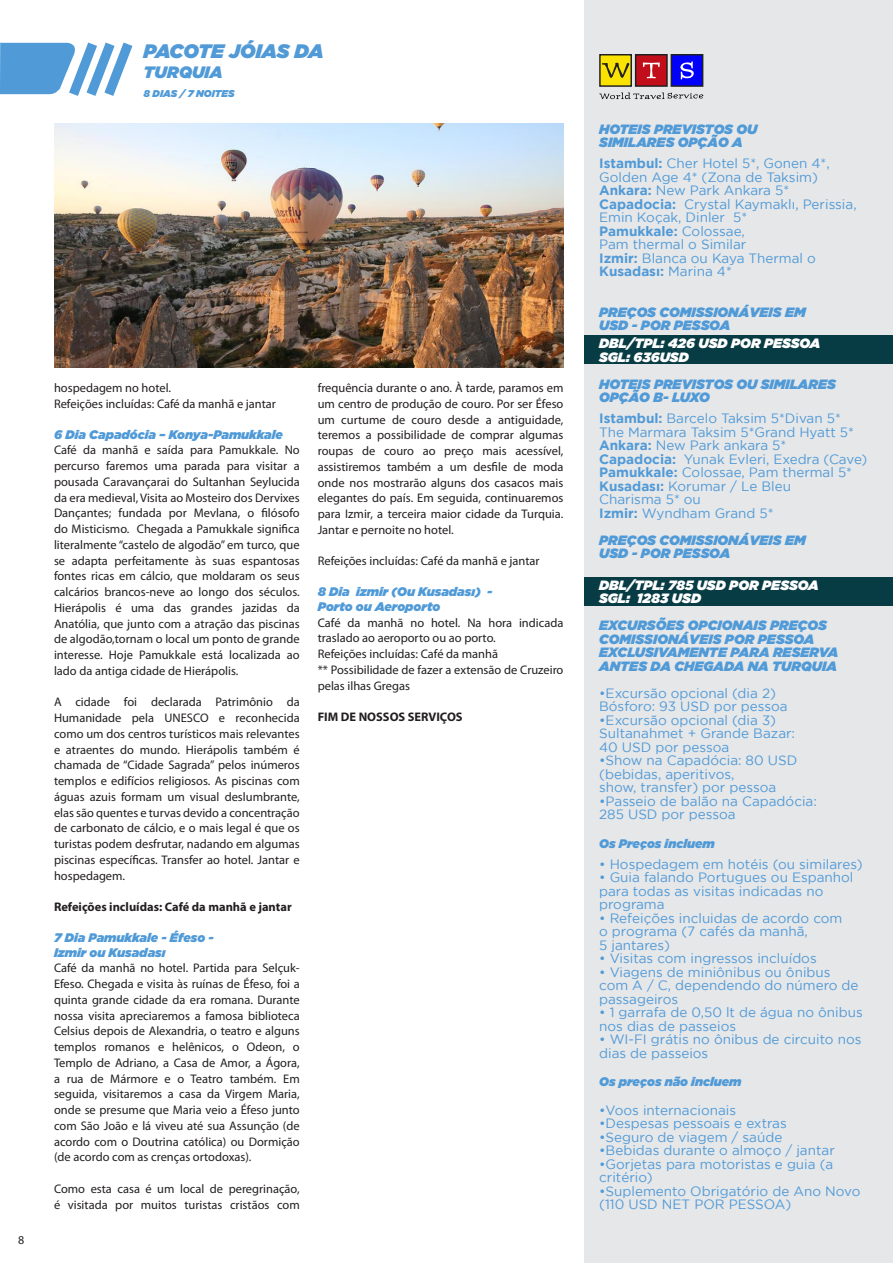
<style>
.page{position:relative;width:893px;height:1263px;background:#fff}
.page>*{position:absolute;margin:0;border:0;box-sizing:border-box;transform-origin:0 0}
.t1{font:italic 900 19.5px "Gotham";letter-spacing:-.01em;color:#509ad7}
.t2{font:italic 900 16.5px "Gotham";color:#509ad7}
.t3{font:13.5px/13.5px "Gotham";color:#509ad7}
.t4{font:italic 900 13.5px "Gotham";color:#509ad7}
.t5{font:italic 900 13.5px "Gotham";color:#fff}
.t6{font:700 13.5px "Gotham";color:#509ad7}
.Default{font:12.45px/15.8px "Myriad Pro";color:#231f20;text-align:justify}
.Default-2{font:italic 900 12.45px "Gotham";color:#509ad7}
.Default-3{font:700 12.45px "Myriad Pro";color:#231f20}
.t7{font:12px "Myriad Pro";color:#231f20}
.t8{font:italic 900 9.9px "Gotham";color:#509ad7}
.s1{font-weight:700}
.s2{font-weight:400}
</style>
<div class="page">
<div style="left:585px;top:0;width:308px;height:1263px;background:#e6e7e9"></div>
<svg style="left:0;top:43px;width:132px;height:53px"></svg>
<img style="left:54px;top:124px;width:509px;height:244px">
<div style="left:585px;top:336px;width:308px;height:28px;background:#083c45"></div>
<div style="left:585px;top:577px;width:308px;height:29px;background:#083c45"></div>
<hr style="left:892px;top:0;width:1px;height:376px;background:#edf5fb">
<hr style="left:892px;top:0;width:1px;height:43px;background:#e6e7e9">
<div style="left:600px;top:55px;width:31px;height:31px;background:#fae300"></div>
<div style="left:599px;top:54px;width:33px;height:33px;border:1px solid #212121"></div>
<svg style="left:602px;top:63px;width:27px;height:15px"></svg>
<div style="left:636px;top:55px;width:31px;height:31px;background:#c20d1a"></div>
<div style="left:635px;top:54px;width:33px;height:33px;border:1px solid #212121"></div>
<svg style="left:643px;top:63px;width:17px;height:15px"></svg>
<div style="left:671px;top:55px;width:32px;height:31px;background:#0000fc"></div>
<div style="left:671px;top:54px;width:32px;height:33px;border:1px solid #212121"></div>
<svg style="left:680px;top:61px;width:14px;height:19px"></svg>
<svg style="left:599px;top:93px;width:104px;height:6px"></svg>
<p class="t1" style="left:144px;top:40px;width:182px">PACOTE JÓIAS DA</p>
<p class="t2" style="left:144px;top:62px;width:81px">TURQUIA</p>
<p class="t8" style="left:144px;top:88px;width:93px">8 DIAS / 7 NOITES</p>
<p class="t7" style="left:18px;top:1232px;width:8px">8</p>
<p class="Default" style="left:54px;top:380px;width:119px">hospedagem no hotel.</p>
<p class="Default" style="left:54px;top:396px;width:223px">Refeições incluídas: Café da manhã e jantar</p>
<p class="Default-2" style="left:54px;top:427px;width:230px">6 Dia Capadócia – Konya-Pamukkale</p>
<p class="Default" style="left:54px;top:442px;width:247px">Café da manhã e saída para Pamukkale. No percurso faremos uma parada para visitar a pousada Caravançarai do Sultanhan Seylucida da era medieval, Visita ao Mosteiro dos Dervixes Dançantes; fundada por Mevlana, o filósofo do Misticismo. Chegada a Pamukkale significa literalmente “castelo de algodão” em turco, que se adapta perfeitamente às suas espantosas fontes ricas em cálcio, que moldaram os seus calcários brancos-neve ao longo dos séculos.<br>Hierápolis é uma das grandes jazidas da Anatólia, que junto com a atração das piscinas de algodão,tornam o local um ponto de grande interesse. Hoje Pamukkale está localizada ao lado da antiga cidade de Hierápolis.</p>
<p class="Default" style="left:54px;top:694px;width:247px">A cidade foi declarada Patrimônio da Humanidade pela UNESCO e reconhecida como um dos centros turísticos mais relevantes e atraentes do mundo. Hierápolis também é chamada de “Cidade Sagrada” pelos inúmeros templos e edifícios religiosos. As piscinas com águas azuis formam um visual deslumbrante, elas são quentes e turvas devido a concentração de carbonato de cálcio, e o mais legal é que os turistas podem desfrutar, nadando em algumas piscinas específicas. Transfer ao hotel. Jantar e hospedagem.</p>
<p class="Default-3" style="left:54px;top:899px;width:239px">Refeições incluídas: Café da manhã e jantar</p>
<p class="Default-2" style="left:54px;top:930px;width:161px">7 Dia Pamukkale - Éfeso -</p>
<p class="Default-2" style="left:54px;top:945px;width:113px">Izmir ou Kusadası</p>
<p class="Default" style="left:54px;top:960px;width:247px">Café da manhã no hotel. Partida para Selçuk-Efeso. Chegada e visita às ruínas de Éfeso, foi a quinta grande cidade da era romana. Durante nossa visita apreciaremos a famosa biblioteca Celsius depois de Alexandria, o teatro e alguns templos romanos e helênicos, o Odeon, o Templo de Adriano, a Casa de Amor, a Ágora, a rua de Mármore e o Teatro também. Em seguida, visitaremos a casa da Virgem Maria, onde se presume que Maria veio a Éfeso junto com São João e lá viveu até sua Assunção (de acordo com o Doutrina católica) ou Dormição (de acordo com as crenças ortodoxas).</p>
<p class="Default" style="left:54px;top:1181px;width:247px">Como esta casa é um local de peregrinação, é visitada por muitos turistas cristãos com</p>
<p class="Default" style="left:318px;top:380px;width:247px">frequência durante o ano. À tarde, paramos em um centro de produção de couro. Por ser Éfeso um curtume de couro desde a antiguidade, teremos a possibilidade de comprar algumas roupas de couro ao preço mais acessível, assistiremos também a um desfile de moda onde nos mostrarão alguns dos casacos mais elegantes do país. Em seguida, continuaremos para Izmir, a terceira maior cidade da Turquia.<br>Jantar e pernoite no hotel.</p>
<p class="Default" style="left:318px;top:553px;width:223px">Refeições incluídas: Café da manhã e jantar</p>
<p class="Default-2" style="left:318px;top:584px;width:176px">8 Dia izmir (Ou Kusadası) -</p>
<p class="Default-2" style="left:318px;top:599px;width:124px">Porto ou Aeroporto</p>
<p class="Default" style="left:318px;top:614px;width:247px">Café da manhã no hotel. Na hora indicada traslado ao aeroporto ou ao porto.</p>
<p class="Default" style="left:318px;top:646px;width:182px">Refeições incluídas: Café da manhã</p>
<p class="Default" style="left:318px;top:662px;width:247px">** Possibilidade de fazer a extensão de Cruzeiro pelas ilhas Gregas</p>
<p class="Default-3" style="left:318px;top:709px;width:146px">FIM DE NOSSOS SERVIÇOS</p>
<p class="t4" style="left:599px;top:121px;width:160px">HOTEIS PREVISTOS OU</p>
<p class="t4" style="left:599px;top:135px;width:145px">SIMILARES OPÇÃO A</p>
<p class="t3" style="left:599px;top:156px;width:232px"><span class="s1">Istambul:</span> Cher Hotel 5*, Gonen 4*,<br>Golden Age 4* (Zona de Taksim)</p>
<p class="t3" style="left:599px;top:183px;width:192px"><span class="s1">Ankara:</span> New Park Ankara 5*</p>
<p class="t3" style="left:599px;top:197px;width:259px"><span class="s1">Capadocia:</span> Crystal Kaymaklı, Perissia,<br>Emin Koçak, Dinler 5*</p>
<p class="t6" style="left:599px;top:223px;width:147px">Pamukkale: <span class="s2">Colossae,</span></p>
<p class="t3" style="left:599px;top:237px;width:149px">Pam thermal o Similar</p>
<p class="t3" style="left:599px;top:251px;width:218px"><span class="s1">Izmir:</span> Blanca ou Kaya Thermal o</p>
<p class="t6" style="left:599px;top:264px;width:134px">Kusadası: <span class="s2">Marina 4*</span></p>
<p class="t4" style="left:599px;top:304px;width:208px">PREÇOS COMISSIONÁVEIS EM</p>
<p class="t4" style="left:599px;top:318px;width:133px">USD - POR PESSOA</p>
<p class="t5" style="left:599px;top:336px;width:223px">DBL/TPL: 426 USD POR PESSOA</p>
<p class="t5" style="left:599px;top:349px;width:91px">SGL: 636USD</p>
<p class="t4" style="left:599px;top:376px;width:238px">HOTEIS PREVISTOS OU SIMILARES</p>
<p class="t4" style="left:599px;top:390px;width:112px">OPÇÃO B- LUXO</p>
<p class="t3" style="left:599px;top:411px;width:243px"><span class="s1">Istambul:</span> Barcelo Taksim 5*Divan 5*</p>
<p class="t3" style="left:599px;top:425px;width:256px">The Marmara Taksim 5*Grand Hyatt 5*</p>
<p class="t3" style="left:599px;top:438px;width:189px"><span class="s1">Ankara:</span> New Park ankara 5*</p>
<p class="t3" style="left:599px;top:452px;width:270px"><span class="s1">Capadocia:</span> Yunak Evleri, Exedra (Cave)</p>
<p class="t3" style="left:599px;top:465px;width:254px"><span class="s1">Pamukkale:</span> Colossae, Pam thermal 5*</p>
<p class="t3" style="left:599px;top:479px;width:193px"><span class="s1">Kusadası:</span> Korumar / Le Bleu</p>
<p class="t3" style="left:599px;top:492px;width:103px">Charisma 5* ou</p>
<p class="t3" style="left:599px;top:506px;width:176px"><span class="s1">Izmir:</span> Wyndham Grand 5*</p>
<p class="t4" style="left:599px;top:532px;width:208px">PREÇOS COMISSIONÁVEIS EM</p>
<p class="t4" style="left:599px;top:546px;width:133px">USD - POR PESSOA</p>
<p class="t5" style="left:599px;top:577px;width:221px">DBL/TPL: 785 USD POR PESSOA</p>
<p class="t5" style="left:599px;top:591px;width:103px">SGL: 1283 USD</p>
<p class="t4" style="left:599px;top:618px;width:229px">EXCURSÕES OPCIONAIS PREÇOS</p>
<p class="t4" style="left:599px;top:631px;width:217px">COMISSIONÁVEIS POR PESSOA</p>
<p class="t4" style="left:599px;top:645px;width:241px">EXCLUSIVAMENTE PARA RESERVA</p>
<p class="t4" style="left:599px;top:658px;width:239px">ANTES DA CHEGADA NA TURQUIA</p>
<p class="t3" style="left:599px;top:686px;width:178px">•Excursão opcional (dia 2)</p>
<p class="t3" style="left:599px;top:699px;width:190px">Bósforo: 93 USD por pessoa</p>
<p class="t3" style="left:599px;top:713px;width:178px">•Excursão opcional (dia 3)</p>
<p class="t3" style="left:599px;top:726px;width:197px">Sultanahmet + Grande Bazar:</p>
<p class="t3" style="left:599px;top:740px;width:132px">40 USD por pessoa</p>
<p class="t3" style="left:599px;top:753px;width:200px">•Show na Capadócia: 80 USD</p>
<p class="t3" style="left:599px;top:767px;width:137px">(bebidas, aperitivos,</p>
<p class="t3" style="left:599px;top:780px;width:179px">show, transfer) por pessoa</p>
<p class="t3" style="left:599px;top:794px;width:219px">•Passeio de balão na Capadócia:</p>
<p class="t3" style="left:599px;top:807px;width:138px">285 USD por pessoa</p>
<p class="Default-2" style="left:599px;top:836px;width:117px">Os Preços incluem</p>
<p class="t3" style="left:599px;top:857px;width:265px">• Hospedagem em hotéis (ou similares)</p>
<p class="t3" style="left:599px;top:870px;width:256px">• Guia falando Portugues ou Espanhol para todas as visitas indicadas no programa</p>
<p class="t3" style="left:599px;top:911px;width:245px">• Refeições incluidas de acordo com</p>
<p class="t3" style="left:599px;top:924px;width:210px">o programa (7 cafés da manhã,</p>
<p class="t3" style="left:599px;top:938px;width:72px">5 jantares)</p>
<p class="t3" style="left:599px;top:951px;width:219px">• Visitas com ingressos incluídos</p>
<p class="t3" style="left:599px;top:965px;width:261px">• Viagens de miniônibus ou ônibus com A / C, dependendo do número de passageiros</p>
<p class="t3" style="left:599px;top:1005px;width:265px">• 1 garrafa de 0,50 lt de água no ônibus nos dias de passeios</p>
<p class="t3" style="left:599px;top:1032px;width:264px">• WI-FI grátis no ônibus de circuito nos dias de passeios</p>
<p class="Default-2" style="left:599px;top:1074px;width:144px">Os preços não incluem</p>
<p class="t3" style="left:599px;top:1103px;width:138px">•Voos internacionais</p>
<p class="t3" style="left:599px;top:1116px;width:189px">•Despesas pessoais e extras</p>
<p class="t3" style="left:599px;top:1130px;width:185px">•Seguro de viagem / saúde</p>
<p class="t3" style="left:599px;top:1143px;width:237px">•Bebidas durante o almoço / jantar</p>
<p class="t3" style="left:599px;top:1157px;width:236px">•Gorjetas para motoristas e guia (a critério)</p>
<p class="t3" style="left:599px;top:1184px;width:263px">•Suplemento Obrigatório de Ano Novo (110 USD NET POR PESSOA)</p>
</div>
